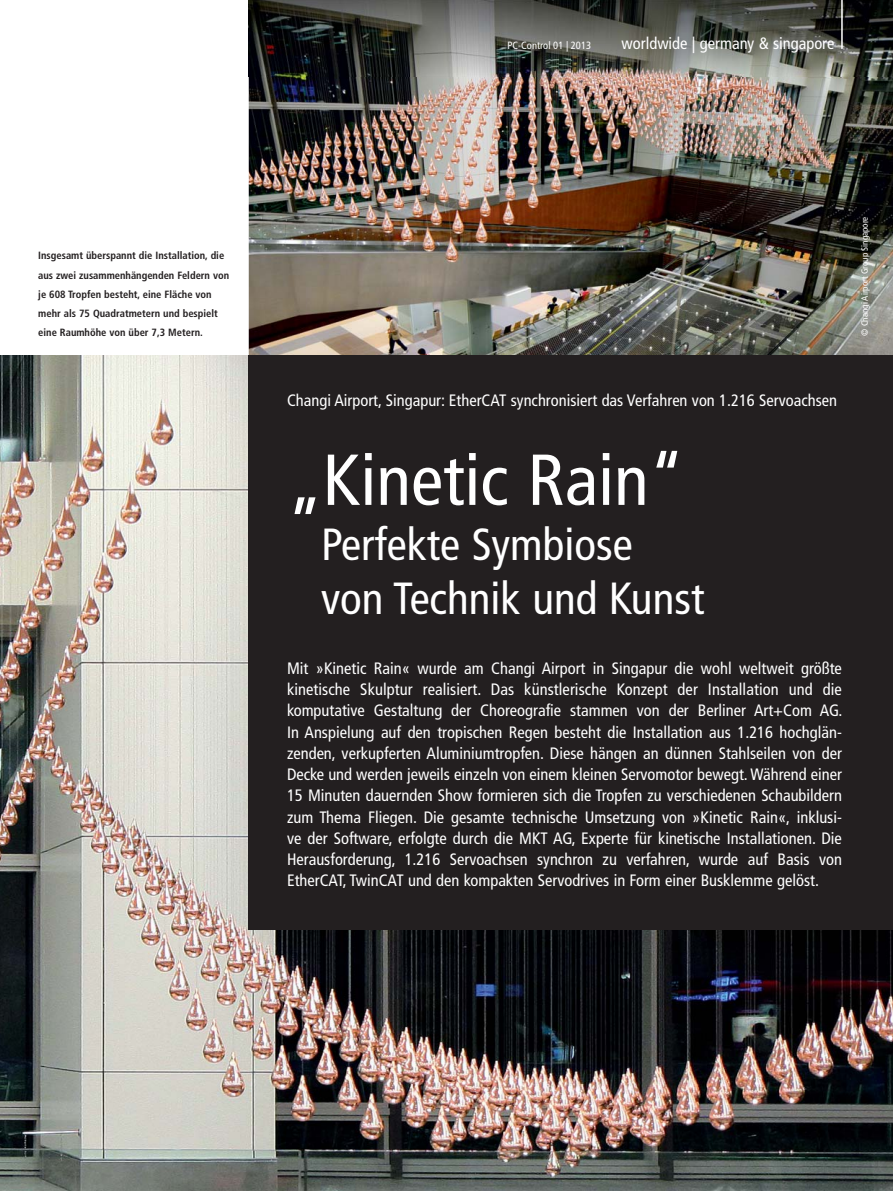
<style>
.page{position:relative;width:893px;height:1191px;background:#fff}
.page>*{position:absolute;margin:0;border:0;box-sizing:border-box;transform-origin:0 0}
.t1{font:condensed 72px "Frutiger LT Pro";color:#fff}
.t2{font:condensed 45px/54.8px "Frutiger LT Pro";color:#fff}
.t3{font:condensed 16.5px/21.3px "Frutiger LT Pro";color:#fff;text-align:justify}
.t4{font:700 condensed 10.5px/19.2px "Frutiger LT Pro";color:#231f20}
.t5{font:condensed 10.5px "Frutiger LT Pro";color:#fff}
.t6{font:condensed 9px "Frutiger LT Pro";color:#fff}
</style>
<div class="page">
<img style="left:249px;top:77px;width:644px;height:278px">
<img style="left:249px;top:0;width:644px;height:77px">
<img style="left:0;top:355px;width:893px;height:835px">
<hr style="left:841px;top:0;width:2px;height:49px;background:#fff">
<div style="left:249px;top:355px;width:644px;height:574px;background:#231f20"></div>
<p class="t5" style="left:507px;top:41px;width:85px">PC-Control 01 | 2013</p>
<p class="t3" style="left:622px;top:34px;width:214px">worldwide | germany &amp; singapore</p>
<p class="t4" style="left:38px;top:247px;width:192px">Insgesamt überspannt die Installation, die aus zwei zusammenhängenden Feldern von je 608 Tropfen besteht, eine Fläche von mehr als 75 Quadratmetern und bespielt eine Raumhöhe von über 7,3 Metern.</p>
<p class="t6" style="left:861px;top:336px;width:121px;rotate:-90deg">© Changi Airport Group Singapore</p>
<p class="t3" style="left:287px;top:391px;width:552px">Changi Airport, Singapur: EtherCAT synchronisiert das Verfahren von 1.216 Servoachsen</p>
<h1 class="t1" style="left:287px;top:453px;width:399px">„Kinetic Rain“</h1>
<h2 class="t2" style="left:321px;top:522px;width:385px">Perfekte Symbiose von Technik und Kunst</h2>
<p class="t3" style="left:287px;top:659px;width:557px">Mit »Kinetic Rain« wurde am Changi Airport in Singapur die wohl weltweit größte kinetische Skulptur realisiert. Das künstlerische Konzept der Installation und die komputative Gestaltung der Choreografie stammen von der Berliner Art+Com AG.<br>In Anspielung auf den tropischen Regen besteht die Installation aus 1.216 hochglän&shy;zenden, verkupferten Aluminiumtropfen. Diese hängen an dünnen Stahlseilen von der Decke und werden jeweils einzeln von einem kleinen Servomotor bewegt. Während einer 15 Minuten dauernden Show formieren sich die Tropfen zu verschiedenen Schaubildern zum Thema Fliegen. Die gesamte technische Umsetzung von »Kinetic Rain«, inklusi&shy;ve der Software, erfolgte durch die MKT AG, Experte für kinetische Installationen. Die Herausforderung, 1.216 Servoachsen synchron zu verfahren, wurde auf Basis von EtherCAT, TwinCAT und den kompakten Servodrives in Form einer Busklemme gelöst.</p>
</div>
